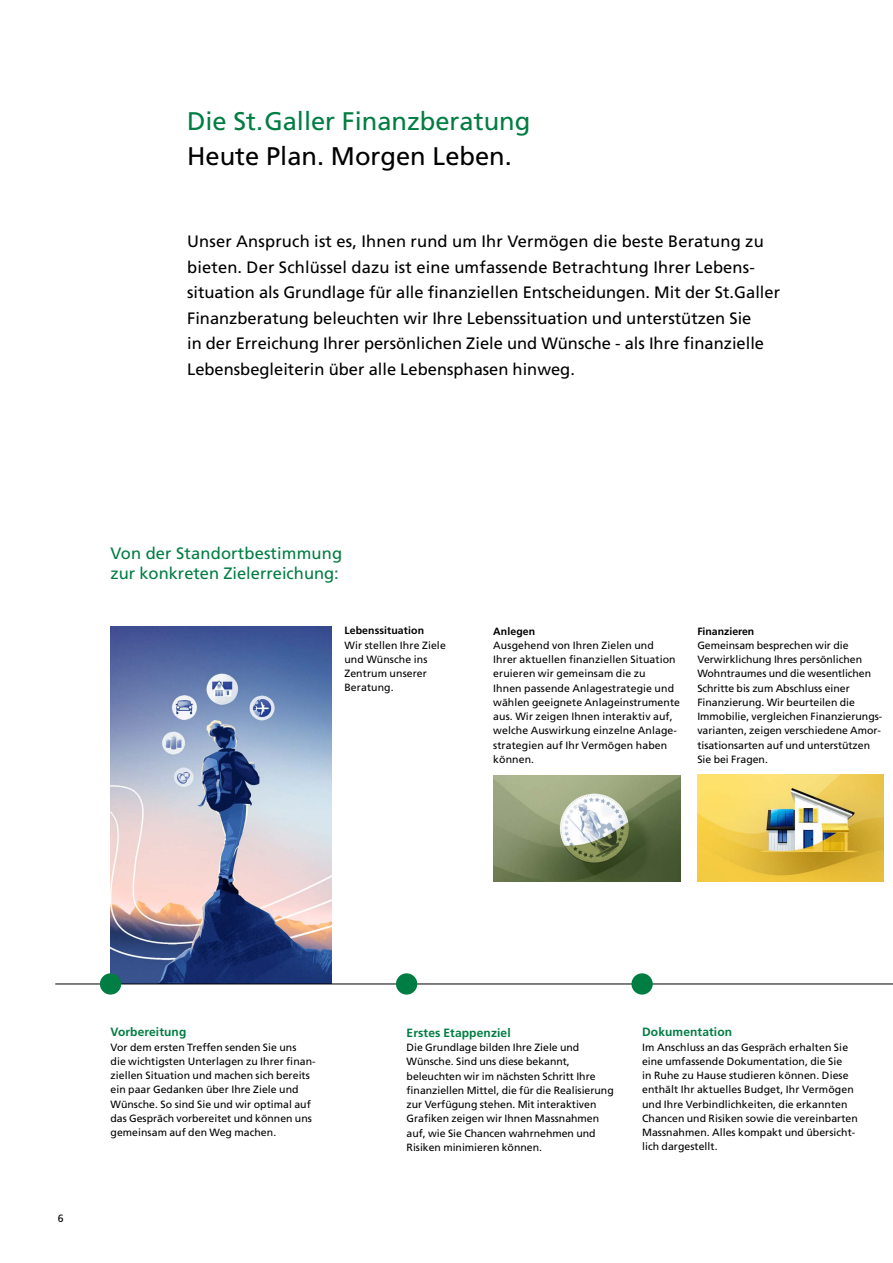
<style>
.page{position:relative;width:893px;height:1263px;background:#fff}
.page>*{position:absolute;margin:0;border:0;box-sizing:border-box;transform-origin:0 0}
.Haupttitel_17pt_Roman_schwarz{font:25.5px/34.5px "Frutiger LT Std";color:#007d42}
.Lead_11pt_Roman_schwarz{font:16.5px/25.5px "Frutiger LT Std";color:#000}
.Untertitel_11pt_Roman_grün{font:16.5px/19.5px "Frutiger LT Std";color:#007d42}
.Legenden_Titel_8pt_Bold_schwarz{font:700 12px "Frutiger LT Std";letter-spacing:.01em;color:#007d42}
.Legenend_Text_7pt_Roman_schwarz{font:10.5px/14.2px "Frutiger LT Std";letter-spacing:.005em;color:#000}
.Legenend_Text_7pt_Roman_schwarz-2{font:700 10.5px "Frutiger LT Std";letter-spacing:.01em;color:#000}
.s1{color:#000}
</style>
<div class="page">
<img style="left:111px;top:626px;width:221px;height:357px">
<hr style="left:55px;top:983px;width:838px;height:1px;background:#000">
<div style="left:100px;top:973px;width:21px;height:21px;background:#007d42;border-radius:50%"></div>
<div style="left:396px;top:973px;width:21px;height:21px;background:#007d42;border-radius:50%"></div>
<div style="left:631px;top:973px;width:22px;height:21px;background:#007d42;border-radius:50%"></div>
<img style="left:493px;top:775px;width:187px;height:106px">
<img style="left:697px;top:775px;width:187px;height:106px">
<p class="Haupttitel_17pt_Roman_schwarz" style="left:187px;top:104px;width:345px">Die St.Galler Finanzberatung<br><span class="s1">Heute Plan. Morgen Leben.</span></p>
<p class="Lead_11pt_Roman_schwarz" style="left:187px;top:229px;width:595px">Unser Anspruch ist es, Ihnen rund um Ihr Vermögen die beste Beratung zu bieten. Der Schlüssel dazu ist eine umfassende Betrachtung Ihrer Lebens&shy;situation als Grundlage für alle finanziellen Entscheidungen. Mit der St.Galler Finanzberatung beleuchten wir Ihre Lebenssituation und unterstützen Sie<br>in der Erreichung Ihrer persönlichen Ziele und Wünsche - als Ihre finanzielle Lebensbegleiterin über alle Lebensphasen hinweg.</p>
<p class="Untertitel_11pt_Roman_grün" style="left:111px;top:544px;width:233px">Von der Standortbestimmung zur konkreten Zielerreichung:</p>
<p class="Legenend_Text_7pt_Roman_schwarz-2" style="left:344px;top:624px;width:81px">Lebenssituation</p>
<p class="Legenend_Text_7pt_Roman_schwarz" style="left:344px;top:638px;width:103px">Wir stellen Ihre Ziele und Wünsche ins<br>Zentrum unserer<br>Beratung.</p>
<p class="Legenend_Text_7pt_Roman_schwarz-2" style="left:493px;top:625px;width:44px">Anlegen</p>
<p class="Legenend_Text_7pt_Roman_schwarz" style="left:493px;top:638px;width:188px">Ausgehend von Ihren Zielen und<br>Ihrer aktuellen finanziellen Situation eruieren wir gemeinsam die zu<br>Ihnen passende Anlagestrategie und wählen geeignete Anlageinstrumente aus. Wir zeigen Ihnen interaktiv auf, welche Auswirkung einzelne Anlage&shy;strategien auf Ihr Vermögen haben können.</p>
<p class="Legenend_Text_7pt_Roman_schwarz-2" style="left:697px;top:625px;width:58px">Finanzieren</p>
<p class="Legenend_Text_7pt_Roman_schwarz" style="left:697px;top:638px;width:186px">Gemeinsam besprechen wir die Verwirklichung Ihres persönlichen Wohntraumes und die wesentlichen Schritte bis zum Abschluss einer Finanzierung. Wir beurteilen die Immobilie, vergleichen Finanzierungs&shy;varianten, zeigen verschiedene Amor&shy;tisationsarten auf und unterstützen Sie bei Fragen.</p>
<p class="Legenend_Text_7pt_Roman_schwarz" style="left:58px;top:1211px;width:7px">6</p>
<p class="Legenden_Titel_8pt_Bold_schwarz" style="left:111px;top:1025px;width:77px">Vorbereitung</p>
<p class="Legenend_Text_7pt_Roman_schwarz" style="left:111px;top:1040px;width:207px">Vor dem ersten Treffen senden Sie uns<br>die wichtigsten Unterlagen zu Ihrer finan&shy;ziellen Situation und machen sich bereits ein paar Gedanken über Ihre Ziele und Wünsche. So sind Sie und wir optimal auf das Gespräch vorbereitet und können uns gemeinsam auf den Weg machen.</p>
<p class="Legenden_Titel_8pt_Bold_schwarz" style="left:407px;top:1025px;width:106px">Erstes Etappenziel</p>
<p class="Legenend_Text_7pt_Roman_schwarz" style="left:407px;top:1040px;width:209px">Die Grundlage bilden Ihre Ziele und Wünsche. Sind uns diese bekannt, beleuchten wir im nächsten Schritt Ihre finanziellen Mittel, die für die Realisierung zur Verfügung stehen. Mit interaktiven Grafiken zeigen wir Ihnen Massnahmen auf, wie Sie Chancen wahrnehmen und Risiken minimieren können.</p>
<p class="Legenden_Titel_8pt_Bold_schwarz" style="left:642px;top:1025px;width:92px">Dokumentation</p>
<p class="Legenend_Text_7pt_Roman_schwarz" style="left:642px;top:1040px;width:217px">Im Anschluss an das Gespräch erhalten Sie eine umfassende Dokumentation, die Sie<br>in Ruhe zu Hause studieren können. Diese enthält Ihr aktuelles Budget, Ihr Vermögen und Ihre Verbindlichkeiten, die erkannten Chancen und Risiken sowie die vereinbarten Massnahmen. Alles kompakt und übersicht&shy;lich dargestellt.</p>
</div>
